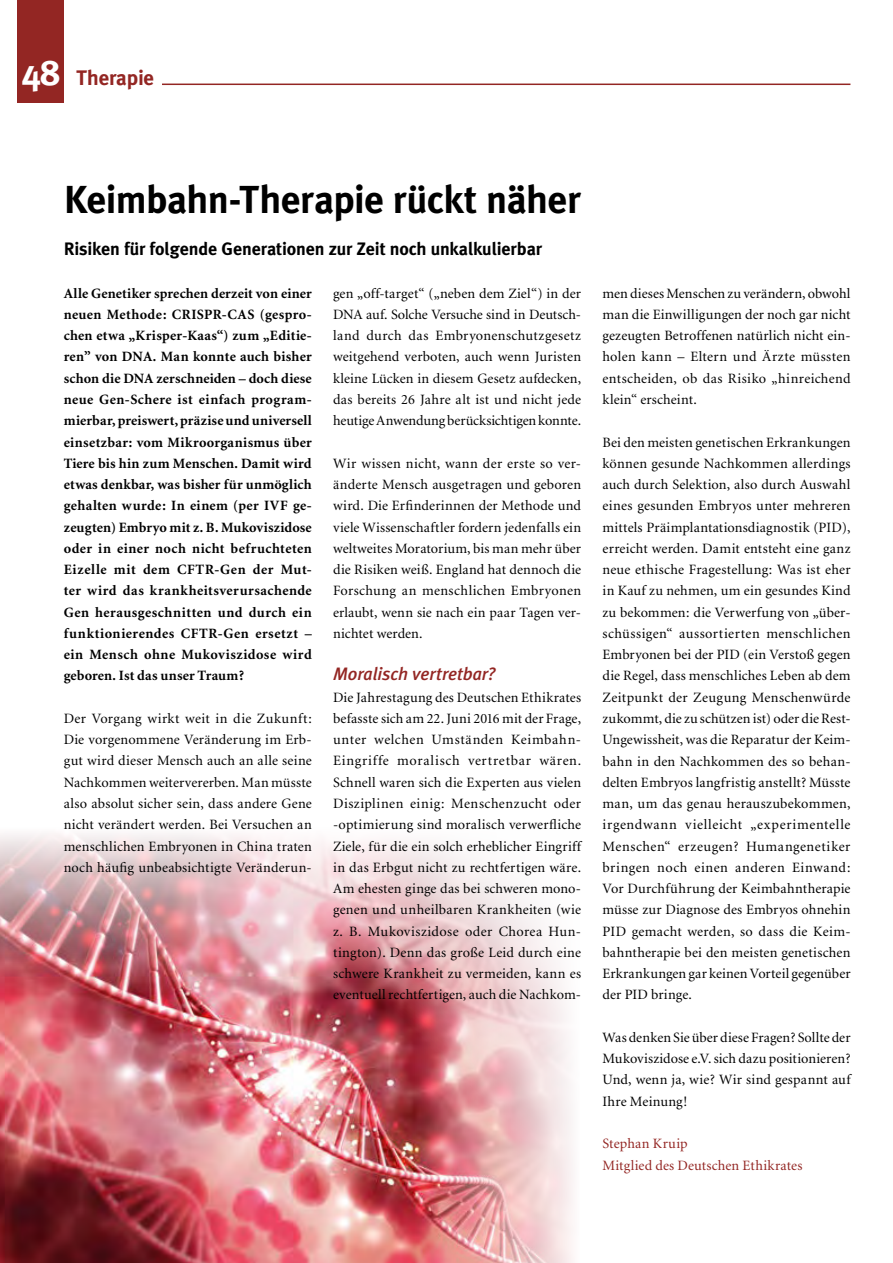
<style>
.page{position:relative;width:893px;height:1263px;background:#fff}
.page>*{position:absolute;margin:0;border:0;box-sizing:border-box;transform-origin:0 0}
.t1{font:700 39px "Meta Plus";letter-spacing:-.01em;color:#000}
.t2{font:700 21px "Meta";color:#932623}
.t3{font:700 18px "Meta Plus";letter-spacing:-.01em;color:#000}
.t4{font:italic 500 18px "Meta Plus";letter-spacing:-.005em;color:#932623}
.t5{font:14.25px/21.3px "Minion";letter-spacing:.01em;color:#000;text-align:justify}
.t6{font:700 14.25px/21.3px "Minion";letter-spacing:.025em;color:#000;text-align:justify}
.t7{font:14.25px/21.3px "Minion";letter-spacing:.01em;color:#932623}
.s1{font-size:36px;color:#fff}
</style>
<div class="page">
<div style="left:17px;top:0;width:47px;height:102px;background:#932623"></div>
<img style="left:0;top:1003px;width:404px;height:260px">
<img style="left:0;top:834px;width:404px;height:169px">
<hr style="left:162px;top:84px;width:688px;height:1px;background:#932623">
<svg style="left:404px;top:842px;width:169px;height:421px"></svg>
<h2 class="t2" style="left:21px;top:66px;width:134px"><span class="s1">48</span> Therapie</h2>
<h1 class="t1" style="left:64px;top:177px;width:518px">Keimbahn-Therapie rückt näher</h1>
<p class="t3" style="left:64px;top:238px;width:480px">Risiken für folgende Generationen zur Zeit noch unkalkulierbar</p>
<p class="t5" style="left:333px;top:283px;width:250px">gen „off-target“ („neben dem Ziel“) in der DNA auf. Solche Versuche sind in Deutsch&shy;land durch das Embryonenschutzgesetz weitgehend verboten, auch wenn Juristen kleine Lücken in diesem Gesetz aufdecken, das bereits 26 Jahre alt ist und nicht jede heutige Anwendung berücksichtigen konnte.</p>
<p class="t5" style="left:333px;top:453px;width:250px">Wir wissen nicht, wann der erste so ver&shy;änderte Mensch ausgetragen und geboren wird. Die Erfinderinnen der Methode und viele Wissenschaftler fordern jedenfalls ein weltweites Moratorium, bis man mehr über die Risiken weiß. England hat dennoch die Forschung an menschlichen Embryonen erlaubt, wenn sie nach ein paar Tagen ver&shy;nichtet werden.</p>
<p class="t4" style="left:333px;top:664px;width:164px">Moralisch vertretbar?</p>
<p class="t5" style="left:333px;top:687px;width:250px">Die Jahrestagung des Deutschen Ethikrates befasste sich am 22. Juni 2016 mit der Frage, unter welchen Umständen Keimbahn-Eingriffe moralisch vertretbar wären.<br>Schnell waren sich die Experten aus vielen Disziplinen einig: Menschenzucht oder -optimierung sind moralisch verwerfliche Ziele, für die ein solch erheblicher Eingriff in das Erbgut nicht zu rechtfertigen wäre.<br>Am ehesten ginge das bei schweren mono&shy;genen und unheilbaren Krankheiten (wie z. B. Mukoviszidose oder Chorea Hun&shy;tington). Denn das große Leid durch eine schwere Krankheit zu vermeiden, kann es eventuell rechtfertigen, auch die Nachkom-</p>
<p class="t6" style="left:64px;top:283px;width:250px">Alle Genetiker sprechen derzeit von einer neuen Methode: CRISPR-CAS (gespro&shy;chen etwa „Krisper-Kaas“) zum „Editie&shy;ren” von DNA. Man konnte auch bisher schon die DNA zerschneiden – doch diese neue Gen-Schere ist einfach program&shy;mierbar, preiswert, präzise und universell einsetzbar: vom Mikroorganismus über Tiere bis hin zum Menschen. Damit wird etwas denkbar, was bisher für unmöglich gehalten wurde: In einem (per IVF ge&shy;zeugten) Embryo mit z. B. Mukoviszidose oder in einer noch nicht befruchteten Eizelle mit dem CFTR-Gen der Mut&shy;ter wird das krankheitsverursachende Gen herausgeschnitten und durch ein funktionierendes CFTR-Gen ersetzt – ein Mensch ohne Mukoviszidose wird geboren. Ist das unser Traum?</p>
<p class="t5" style="left:64px;top:708px;width:250px">Der Vorgang wirkt weit in die Zukunft:<br>Die vorgenommene Veränderung im Erb&shy;gut wird dieser Mensch auch an alle seine Nachkommen weitervererben. Man müsste also absolut sicher sein, dass andere Gene nicht verändert werden. Bei Versuchen an menschlichen Embryonen in China traten noch häufig unbeabsichtigte Veränderun-</p>
<p class="t5" style="left:602px;top:283px;width:250px">men dieses Menschen zu verändern, obwohl man die Einwilligungen der noch gar nicht gezeugten Betroffenen natürlich nicht ein&shy;holen kann – Eltern und Ärzte müssten entscheiden, ob das Risiko „hinreichend klein“ erscheint.</p>
<p class="t5" style="left:602px;top:432px;width:250px">Bei den meisten genetischen Erkrankungen können gesunde Nachkommen allerdings auch durch Selektion, also durch Auswahl eines gesunden Embryos unter mehreren mittels Präimplantationsdiagnostik (PID), erreicht werden. Damit entsteht eine ganz neue ethische Fragestellung: Was ist eher in Kauf zu nehmen, um ein gesundes Kind zu bekommen: die Verwerfung von „über&shy;schüssigen“ aussortierten menschlichen Embryonen bei der PID (ein Verstoß gegen die Regel, dass menschliches Leben ab dem Zeitpunkt der Zeugung Menschenwürde zukommt, die zu schützen ist) oder die Rest-Ungewissheit, was die Reparatur der Keim&shy;bahn in den Nachkommen des so behan&shy;delten Embryos langfristig anstellt? Müsste man, um das genau herauszubekommen, irgendwann vielleicht „experimentelle Menschen“ erzeugen? Humangenetiker bringen noch einen anderen Einwand:<br>Vor Durchführung der Keimbahntherapie müsse zur Diagnose des Embryos ohnehin PID gemacht werden, so dass die Keim&shy;bahntherapie bei den meisten genetischen Erkrankungen gar keinen Vorteil gegenüber der PID bringe.</p>
<p class="t5" style="left:602px;top:1027px;width:250px">Was denken Sie über diese Fragen? Sollte der Mukoviszidose e.V. sich dazu positionieren?<br>Und, wenn ja, wie? Wir sind gespannt auf Ihre Meinung!</p>
<p class="t7" style="left:602px;top:1133px;width:201px">Stephan Kruip<br>Mitglied des Deutschen Ethikrates</p>
</div>
